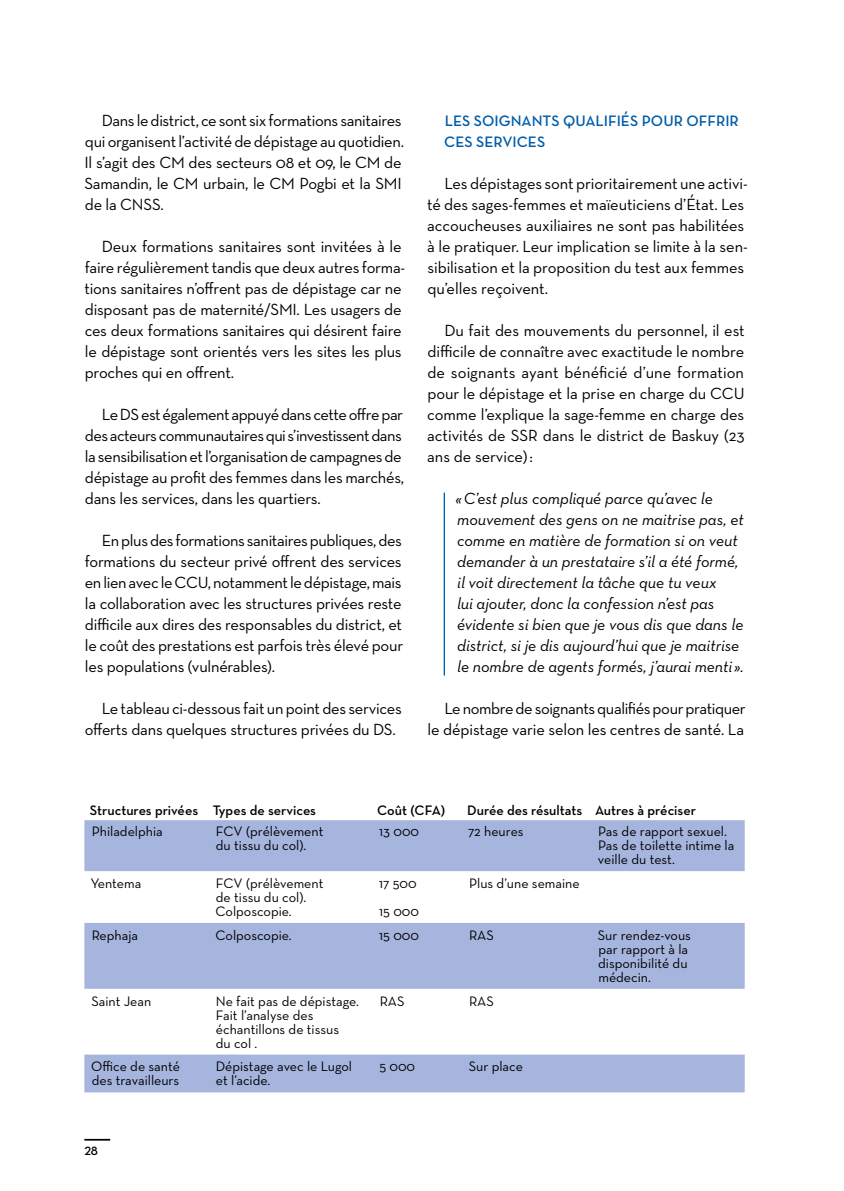
<style>
.page{position:relative;width:844px;height:1191px;background:#fff}
.page>*{position:absolute;margin:0;border:0;box-sizing:border-box;transform-origin:0 0}
.t1{font:16.45px/21px "Neutra Text";letter-spacing:-.015em;color:#000}
.t2{font:italic 16.45px/21px "Neutra Text";letter-spacing:-.005em;color:#000}
.t3{font:15.4px/21px "Neutra Text Demi Alt";color:#005da9}
.t4{font:14px/14px "Neutra Text";color:#000}
.t5{font:600 14px "Neutra Text";color:#000}
.t6{font:12.25px "Neutra Text Demi Alt";color:#000}
</style>
<div class="page">
<hr style="left:84px;top:1138px;width:26px;height:2px;background:#000">
<svg style="left:84px;top:820px;width:660px;height:272px;fill:#a5b5de"></svg>
<hr style="left:443px;top:492px;width:2px;height:183px;background:#005da9">
<p class="t1" style="left:84px;top:110px;width:321px;text-indent:17px">Dans le district, ce sont six formations sanitaires qui organisent l’activité de dépistage au quotidien.<br>Il s’agit des CM des secteurs 08 et 09, le CM de Samandin, le CM urbain, le CM Pogbi et la SMI de la CNSS.</p>
<p class="t1" style="left:84px;top:236px;width:322px;text-indent:17px">Deux formations sanitaires sont invitées à le faire régulièrement tandis que deux autres forma&shy;tions sanitaires n’offrent pas de dépistage car ne disposant pas de maternité/SMI. Les usagers de ces deux formations sanitaires qui désirent faire le dépistage sont orientés vers les sites les plus proches qui en offrent.</p>
<p class="t1" style="left:85px;top:404px;width:321px;text-indent:17px">Le DS est également appuyé dans cette offre par des acteurs communautaires qui s’investissent dans la sensibilisation et l’organisation de campagnes de dépistage au profit des femmes dans les marchés, dans les services, dans les quartiers.</p>
<p class="t1" style="left:85px;top:530px;width:320px;text-align:justify;text-indent:17px">En plus des formations sanitaires publiques, des formations du secteur privé offrent des services en lien avec le CCU, notamment le dépistage, mais la collaboration avec les structures privées reste difficile aux dires des responsables du district, et le coût des prestations est parfois très élevé pour les populations (vulnérables).</p>
<p class="t1" style="left:85px;top:698px;width:318px;text-indent:17px">Le tableau ci-dessous fait un point des services offerts dans quelques structures privées du DS.</p>
<p class="t3" style="left:444px;top:110px;width:296px">LES SOIGNANTS QUALIFIÉS POUR OFFRIR<br>CES SERVICES</p>
<p class="t1" style="left:427px;top:173px;width:322px;text-indent:17px">Les dépistages sont prioritairement une activi&shy;té des sages-femmes et maïeuticiens d’État. Les accoucheuses auxiliaires ne sont pas habilitées à le pratiquer. Leur implication se limite à la sen&shy;sibilisation et la proposition du test aux femmes qu’elles reçoivent.</p>
<p class="t1" style="left:427px;top:320px;width:319px;text-align:justify;text-indent:17px">Du fait des mouvements du personnel, il est difficile de connaître avec exactitude le nombre de soignants ayant bénéficié d’une formation pour le dépistage et la prise en charge du CCU comme l’explique la sage-femme en charge des activités de SSR dans le district de Baskuy (23 ans de service):</p>
<p class="t2" style="left:455px;top:488px;width:290px">«C’est plus compliqué parce qu’avec le mouvement des gens on ne maitrise pas, et comme en matière de formation si on veut demander à un prestataire s’il a été formé, il voit directement la tâche que tu veux<br>lui ajouter, donc la confession n’est pas évidente si bien que je vous dis que dans le district, si je dis aujourd’hui que je maitrise le nombre de agents formés, j’aurai menti».</p>
<p class="t1" style="left:427px;top:698px;width:320px;text-align:right">Le nombre de soignants qualifiés pour pratiquer<br>le dépistage varie selon les centres de santé. La</p>
<p class="t5" style="left:90px;top:802px;width:228px">Structures privées Types de services</p>
<p class="t5" style="left:377px;top:802px;width:70px">Coût (CFA)</p>
<p class="t5" style="left:467px;top:802px;width:230px">Durée des résultats Autres à préciser</p>
<p class="t4" style="left:92px;top:824px;width:72px">Philadelphia</p>
<p class="t4" style="left:216px;top:824px;width:109px">FCV (prélèvement du tissu du col).</p>
<p class="t4" style="left:379px;top:824px;width:41px">13 000</p>
<p class="t4" style="left:468px;top:824px;width:57px">72 heures</p>
<p class="t4" style="left:597px;top:824px;width:138px">Pas de rapport sexuel.<br>Pas de toilette intime la veille du test.</p>
<p class="t4" style="left:90px;top:876px;width:52px">Yentema</p>
<p class="t4" style="left:215px;top:876px;width:109px">FCV (prélèvement de tissu du col).<br>Colposcopie.</p>
<p class="t4" style="left:379px;top:869px;width:41px;line-height:28px">17 500<br>15 000</p>
<p class="t4" style="left:469px;top:876px;width:112px">Plus d’une semaine</p>
<p class="t4" style="left:92px;top:927px;width:48px">Rephaja</p>
<p class="t4" style="left:215px;top:927px;width:78px">Colposcopie.</p>
<p class="t4" style="left:379px;top:927px;width:41px">15 000</p>
<p class="t4" style="left:469px;top:927px;width:26px">RAS</p>
<p class="t4" style="left:597px;top:927px;width:95px">Sur rendez-vous par rapport à la disponibilité du médecin.</p>
<p class="t4" style="left:91px;top:993px;width:61px">Saint Jean</p>
<p class="t4" style="left:216px;top:993px;width:145px">Ne fait pas de dépistage.<br>Fait l’analyse des échantillons de tissus<br>du col .</p>
<p class="t4" style="left:379px;top:993px;width:26px">RAS</p>
<p class="t4" style="left:469px;top:993px;width:26px">RAS</p>
<p class="t4" style="left:91px;top:1059px;width:90px">Office de santé des travailleurs</p>
<p class="t4" style="left:216px;top:1059px;width:138px">Dépistage avec le Lugol et l’acide.</p>
<p class="t4" style="left:379px;top:1059px;width:37px">5 000</p>
<p class="t4" style="left:468px;top:1059px;width:56px">Sur place</p>
<p class="t6" style="left:84px;top:1143px;width:15px">28</p>
</div>
